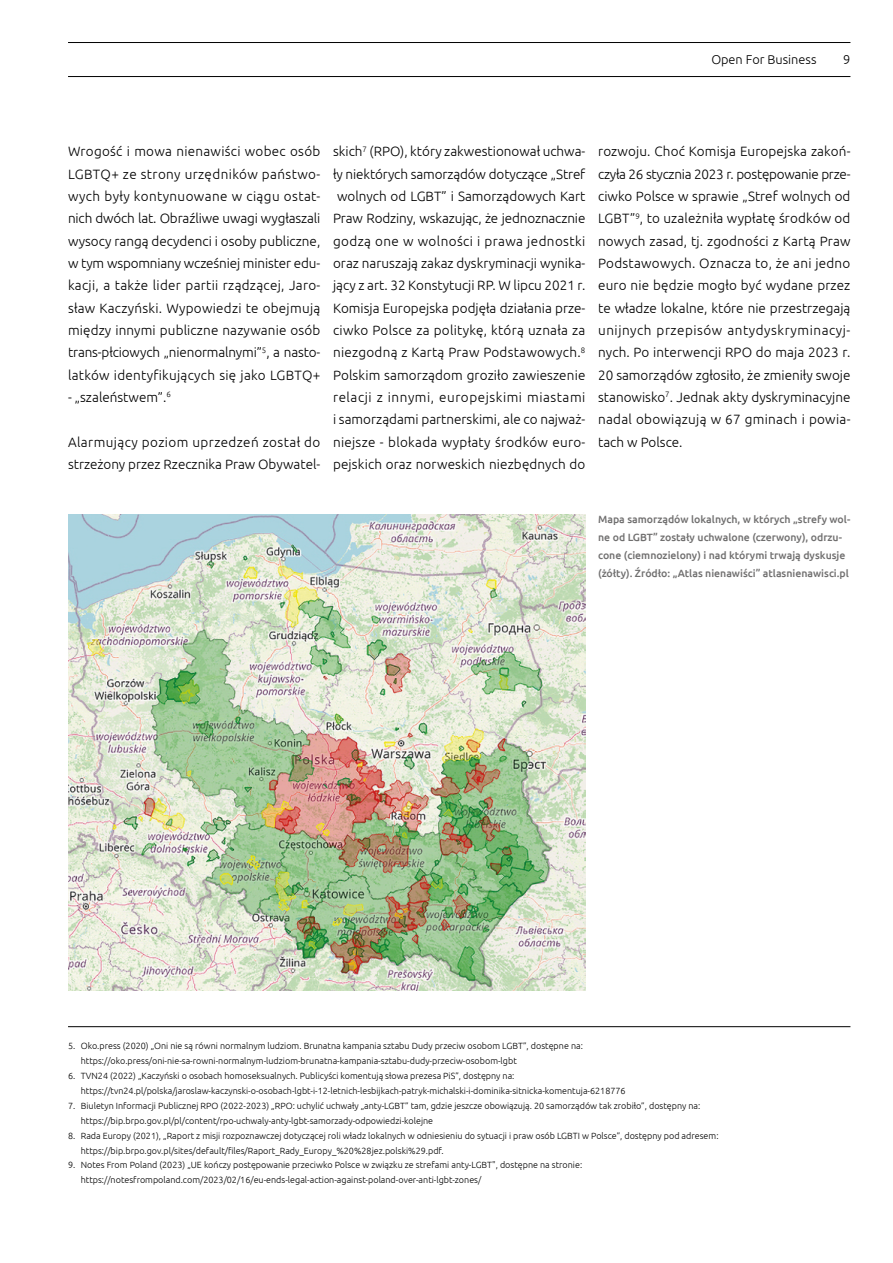
<style>
.page{position:relative;width:893px;height:1263px;background:#fff}
.page>*{position:absolute;margin:0;border:0;box-sizing:border-box;transform-origin:0 0}
.t1{font:300 13.5px/22.4px "Ubuntu";letter-spacing:.01em;color:#000;text-align:justify}
.t2{font:300 12.75px "Ubuntu";color:#000}
.t3{font:500 10.5px/18px "Ubuntu";color:#706f6f}
.t4{font:300 9px/14.9px "Ubuntu";color:#000}
</style>
<div class="page">
<hr style="left:68px;top:42px;width:782px;height:1px;background:#000">
<hr style="left:68px;top:76px;width:782px;height:1px;background:#000">
<img style="left:68px;top:514px;width:517px;height:477px">
<hr style="left:68px;top:1026px;width:782px;height:1px;background:#000">
<p class="t2" style="left:711px;top:52px;width:107px">Open For Business</p>
<p class="t2" style="left:843px;top:52px;width:9px">9</p>
<p class="t1" style="left:68px;top:140px;width:254px">Wrogość i mowa nienawiści wobec osób LGBTQ+ ze strony urzędników państwo&shy;wych były kontynuowane w ciągu ostat&shy;nich dwóch lat. Obraźliwe uwagi wygłaszali wysocy rangą decydenci i osoby publiczne, w tym wspomniany wcześniej minister edu&shy;kacji, a także lider partii rządzącej, Jaro&shy;sław Kaczyński. Wypowiedzi te obejmują między innymi publiczne nazywanie osób trans-płciowych „nienormalnymi”<sup>5</sup>, a nasto&shy;latków identyfikujących się jako LGBTQ+</p>
<p class="t1" style="left:68px;top:386px;width:104px">- „szaleństwem”.<sup>6</sup></p>
<p class="t1" style="left:68px;top:430px;width:254px">Alarmujący poziom uprzedzeń został do strzeżony przez Rzecznika Praw Obywatel-</p>
<p class="t1" style="left:333px;top:140px;width:254px">skich<sup>7</sup> (RPO), który zakwestionował uchwa&shy;ły niektórych samorządów dotyczące „Stref wolnych od LGBT” i Samorządowych Kart Praw Rodziny, wskazując, że jednoznacznie godzą one w wolności i prawa jednostki oraz naruszają zakaz dyskryminacji wynika&shy;jący z art. 32 Konstytucji RP. W lipcu 2021 r.<br>Komisja Europejska podjęła działania prze&shy;ciwko Polsce za politykę, którą uznała za niezgodną z Kartą Praw Podstawowych.<sup>8<br></sup>Polskim samorządom groziło zawieszenie relacji z innymi, europejskimi miastami i samorządami partnerskimi, ale co najważ&shy;niejsze - blokada wypłaty środków euro&shy;pejskich oraz norweskich niezbędnych do</p>
<p class="t1" style="left:598px;top:140px;width:254px">rozwoju. Choć Komisja Europejska zakoń&shy;czyła 26 stycznia 2023 r. postępowanie prze&shy;ciwko Polsce w sprawie „Stref wolnych od LGBT”<sup>9</sup>, to uzależniła wypłatę środków od nowych zasad, tj. zgodności z Kartą Praw Podstawowych. Oznacza to, że ani jedno euro nie będzie mogło być wydane przez te władze lokalne, które nie przestrzegają unijnych przepisów antydyskryminacyj&shy;nych. Po interwencji RPO do maja 2023 r.<br>20 samorządów zgłosiło, że zmieniły swoje stanowisko<sup>7</sup>. Jednak akty dyskryminacyjne nadal obowiązują w 67 gminach i powia&shy;tach w Polsce.</p>
<p class="t3" style="left:598px;top:510px;width:254px">Mapa samorządów lokalnych, w których „strefy wol&shy;ne od LGBT” zostały uchwalone (czerwony), odrzu&shy;cone (ciemnozielony) i nad którymi trwają dyskusje (żółty). Źródło: „Atlas nienawiści” atlasnienawisci.pl</p>
<p class="t4" style="left:81px;top:1038px;width:504px;text-indent:-13px">5. Oko.press (2020) „Oni nie są równi normalnym ludziom. Brunatna kampania sztabu Dudy przeciw osobom LGBT”, dostępne na: https://oko.press/oni-nie-sa-rowni-normalnym-ludziom-brunatna-kampania-sztabu-dudy-przeciw-osobom-lgbt</p>
<p class="t4" style="left:81px;top:1068px;width:546px;text-indent:-13px">6. TVN24 (2022) „Kaczyński o osobach homoseksualnych. Publicyści komentują słowa prezesa PiS”, dostępny na: https://tvn24.pl/polska/jaroslaw-kaczynski-o-osobach-lgbt-i-12-letnich-lesbijkach-patryk-michalski-i-dominika-sitnicka-komentuja-6218776</p>
<p class="t4" style="left:81px;top:1098px;width:621px;text-indent:-13px">7. Biuletyn Informacji Publicznej RPO (2022-2023) „RPO: uchylić uchwały „anty-LGBT” tam, gdzie jeszcze obowiązują. 20 samorządów tak zrobiło”, dostępny na: https://bip.brpo.gov.pl/pl/content/rpo-uchwaly-anty-lgbt-samorzady-odpowiedzi-kolejne</p>
<p class="t4" style="left:81px;top:1128px;width:639px;text-indent:-13px">8. Rada Europy (2021), „Raport z misji rozpoznawczej dotyczącej roli władz lokalnych w odniesieniu do sytuacji i praw osób LGBTI w Polsce”, dostępny pod adresem: https://bip.brpo.gov.pl/sites/default/files/Raport_Rady_Europy_%20%28jez.polski%29.pdf.</p>
<p class="t4" style="left:81px;top:1157px;width:503px;text-indent:-13px">9. Notes From Poland (2023) „UE kończy postępowanie przeciwko Polsce w związku ze strefami anty-LGBT", dostępne na stronie: https://notesfrompoland.com/2023/02/16/eu-ends-legal-action-against-poland-over-anti-lgbt-zones/</p>
</div>
